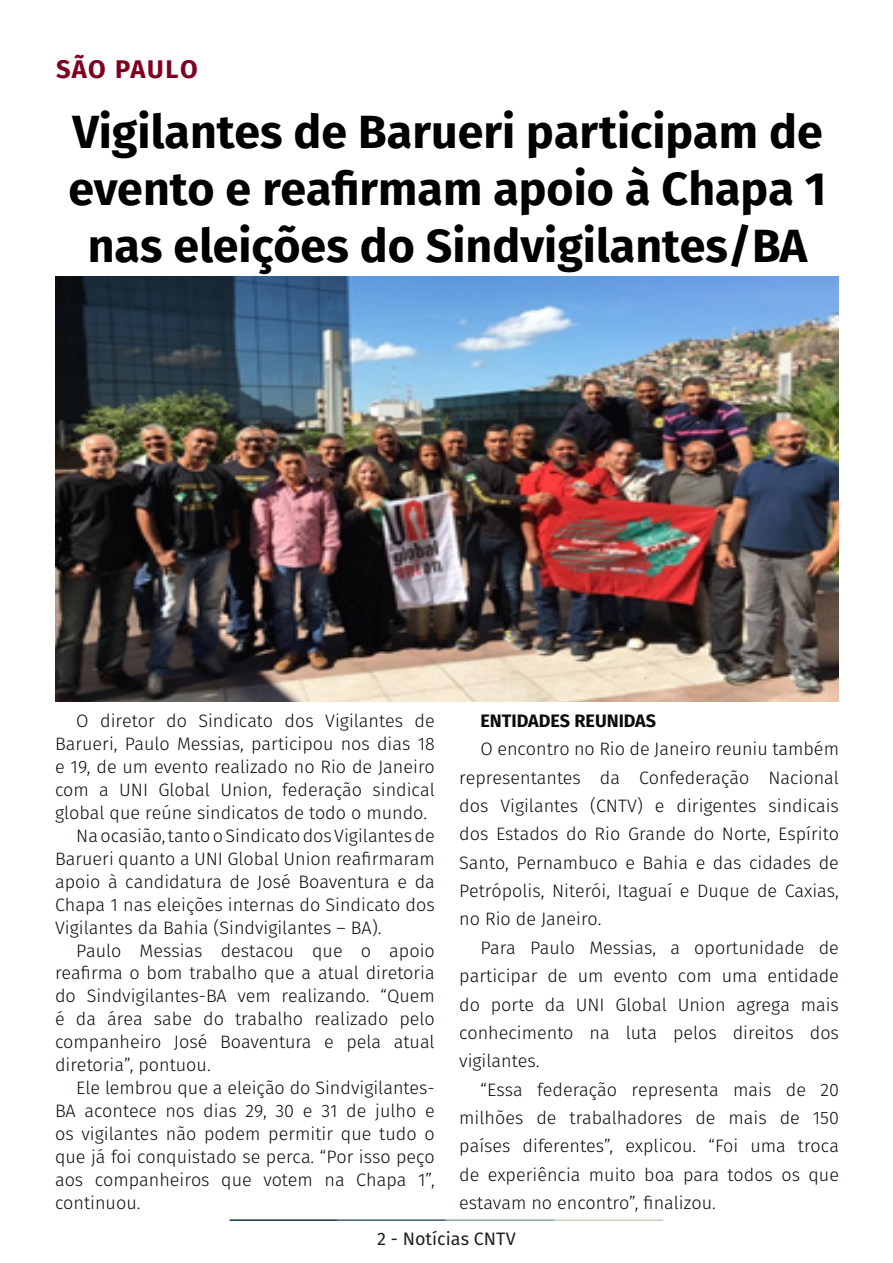
<style>
.page{position:relative;width:893px;height:1263px;background:#fff}
.page>*{position:absolute;margin:0;border:0;box-sizing:border-box;transform-origin:0 0}
.t1{font:700 46.5px/57px "Fira Sans";color:#000001;text-align:center}
.t2{font:700 25.5px "Fira Sans";letter-spacing:.055em;color:#7e0220}
.t3{font:300 18px/23px "Fira Sans";color:#080d0b;text-align:justify}
.t4{font:700 18px "Fira Sans";color:#080d0b}
.t5{font:18px "Fira Sans";color:#231f20}
</style>
<div class="page">
<hr style="left:230px;top:1219px;width:107px;height:2px;background:#0e323f">
<hr style="left:337px;top:1219px;width:109px;height:2px;background:#3a5f6d">
<hr style="left:446px;top:1219px;width:109px;height:2px;background:#87a59a">
<hr style="left:555px;top:1219px;width:108px;height:2px;background:#c6d5b7">
<img style="left:55px;top:276px;width:784px;height:426px">
<p class="t2" style="left:56px;top:47px;width:143px">SÃO PAULO</p>
<p class="t1" style="left:69px;top:100px;width:759px">Vigilantes de Barueri participam de evento e reafirmam apoio à Chapa 1 nas eleições do Sindvigilantes/BA</p>
<p class="t3" style="left:55px;top:709px;width:381px;text-indent:21px">O diretor do Sindicato dos Vigilantes de Barueri, Paulo Messias, participou nos dias 18 e 19, de um evento realizado no Rio de Janeiro com a UNI Global Union, federação sindical global que reúne sindicatos de todo o mundo.</p>
<p class="t3" style="left:55px;top:824px;width:381px;text-indent:21px">Na ocasião, tanto o Sindicato dos Vigilantes de Barueri quanto a UNI Global Union reafirmaram apoio à candidatura de José Boaventura e da Chapa 1 nas eleições internas do Sindicato dos Vigilantes da Bahia (Sindvigilantes – BA).</p>
<p class="t3" style="left:55px;top:939px;width:381px;text-indent:21px">Paulo Messias destacou que o apoio reafirma o bom trabalho que a atual diretoria do Sindvigilantes-BA vem realizando. “Quem é da área sabe do trabalho realizado pelo companheiro José Boaventura e pela atual diretoria”, pontuou.</p>
<p class="t3" style="left:55px;top:1076px;width:381px;text-indent:21px">Ele lembrou que a eleição do Sindvigilantes-BA acontece nos dias 29, 30 e 31 de julho e os vigilantes não podem permitir que tudo o que já foi conquistado se perca. “Por isso peço aos companheiros que votem na Chapa 1”, continuou.</p>
<p class="t4" style="left:480px;top:705px;width:177px">ENTIDADES REUNIDAS</p>
<p class="t3" style="left:459px;top:735px;width:381px;line-height:28.3px;text-indent:21px">O encontro no Rio de Janeiro reuniu também representantes da Confederação Nacional dos Vigilantes (CNTV) e dirigentes sindicais dos Estados do Rio Grande do Norte, Espírito Santo, Pernambuco e Bahia e das cidades de Petrópolis, Niterói, Itaguaí e Duque de Caxias, no Rio de Janeiro.</p>
<p class="t3" style="left:459px;top:933px;width:381px;line-height:28.3px;text-indent:21px">Para Paulo Messias, a oportunidade de participar de um evento com uma entidade do porte da UNI Global Union agrega mais conhecimento na luta pelos direitos dos vigilantes.</p>
<p class="t3" style="left:459px;top:1075px;width:381px;line-height:28.3px;text-indent:21px">“Essa federação representa mais de 20 milhões de trabalhadores de mais de 150 países diferentes”, explicou. “Foi uma troca de experiência muito boa para todos os que estavam no encontro”, finalizou.</p>
<p class="t5" style="left:377px;top:1225px;width:140px">2 - Notícias CNTV</p>
</div>
